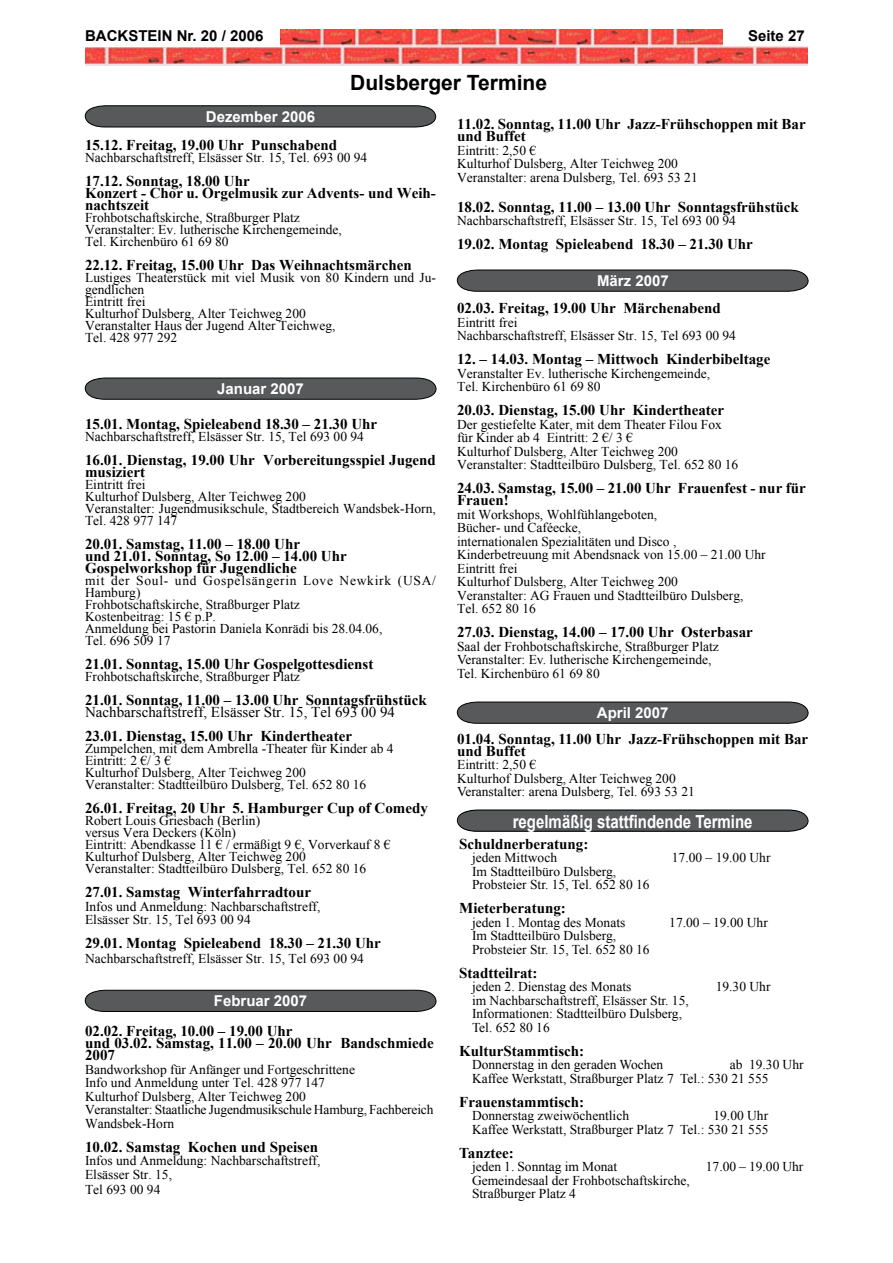
<style>
.page{position:relative;width:893px;height:1263px;background:#fff}
.page>*{position:absolute;margin:0;border:0;box-sizing:border-box;transform-origin:0 0}
.t1{font:700 21px "Arial";color:#000}
.t2{font:700 18px "Arial";color:#fff;scale:.83 1}
.t3{font:700 15px/12px "Times New Roman";color:#000}
.t4{font:700 15px "Arial";color:#fff}
.t5{font:15px "Times New Roman";color:#000}
.t6{font:700 15px "Arial";color:#000}
.t7{font:13.5px/13.5px "Times New Roman";color:#000}
</style>
<div class="page">
<img style="left:85px;top:30px;width:723px;height:36px">
<svg style="left:85px;top:105px;width:351px;height:22px;background:#565759"></svg>
<svg style="left:457px;top:702px;width:351px;height:22px;background:#565758"></svg>
<svg style="left:85px;top:990px;width:351px;height:22px;background:#545557"></svg>
<svg style="left:457px;top:809px;width:351px;height:23px;background:#57585a"></svg>
<svg style="left:457px;top:270px;width:351px;height:22px;background:#565758"></svg>
<svg style="left:85px;top:378px;width:351px;height:22px;background:#565758"></svg>
<div style="left:78px;top:26px;width:202px;height:20px;background:#fff"></div>
<div style="left:724px;top:26px;width:87px;height:20px;background:#fff"></div>
<p class="t6" style="left:85px;top:26px;width:180px">BACKSTEIN Nr. 20 / 2006</p>
<p class="t6" style="left:748px;top:26px;width:58px">Seite 27</p>
<h1 class="t1" style="left:350px;top:69px;width:198px">Dulsberger Termine</h1>
<p class="t4" style="left:206px;top:107px;width:111px">Dezember 2006</p>
<p class="t3" style="left:85px;top:139px;width:254px">15.12. Freitag, 19.00 Uhr Punschabend</p>
<p class="t7" style="left:85px;top:151px;width:284px">Nachbarschaftstreff, Elsässer Str. 15, Tel. 693 00 94</p>
<p class="t3" style="left:85px;top:175px;width:352px">17.12. Sonntag, 18.00 Uhr<br>Konzert - Chor u. Orgelmusik zur Advents- und Weih&shy;nachtszeit</p>
<p class="t7" style="left:85px;top:211px;width:258px;line-height:12px">Frohbotschaftskirche, Straßburger Platz<br>Veranstalter: Ev. lutherische Kirchengemeinde,<br>Tel. Kirchenbüro 61 69 80</p>
<p class="t3" style="left:85px;top:259px;width:328px">22.12. Freitag, 15.00 Uhr Das Weihnachtsmärchen</p>
<p class="t7" style="left:85px;top:271px;width:352px;line-height:12px">Lustiges Theaterstück mit viel Musik von 80 Kindern und Ju&shy;gendlichen<br>Eintritt frei<br>Kulturhof Dulsberg, Alter Teichweg 200<br>Veranstalter Haus der Jugend Alter Teichweg,<br>Tel. 428 977 292</p>
<p class="t4" style="left:217px;top:379px;width:88px">Januar 2007</p>
<p class="t3" style="left:85px;top:418px;width:294px">15.01. Montag, Spieleabend 18.30 – 21.30 Uhr</p>
<p class="t7" style="left:85px;top:430px;width:280px">Nachbarschaftstreff, Elsässer Str. 15, Tel 693 00 94</p>
<p class="t3" style="left:85px;top:454px;width:352px">16.01. Dienstag, 19.00 Uhr Vorbereitungsspiel Jugend musiziert</p>
<p class="t7" style="left:85px;top:478px;width:352px;line-height:12px">Eintritt frei<br>Kulturhof Dulsberg, Alter Teichweg 200<br>Veranstalter: Jugendmusikschule, Stadtbereich Wandsbek-Horn, Tel. 428 977 147</p>
<p class="t3" style="left:85px;top:538px;width:263px">20.01. Samstag, 11.00 – 18.00 Uhr<br>und 21.01. Sonntag, So 12.00 – 14.00 Uhr<br>Gospelworkshop für Jugendliche</p>
<p class="t7" style="left:85px;top:574px;width:352px;line-height:12px">mit der Soul- und Gospelsängerin Love Newkirk (USA/ Hamburg)<br>Frohbotschaftskirche, Straßburger Platz<br>Kostenbeitrag: 15 € p.P.<br>Anmeldung bei Pastorin Daniela Konrädi bis 28.04.06,<br>Tel. 696 509 17</p>
<p class="t3" style="left:85px;top:658px;width:290px">21.01. Sonntag, 15.00 Uhr Gospelgottesdienst</p>
<p class="t7" style="left:85px;top:670px;width:216px">Frohbotschaftskirche, Straßburger Platz</p>
<p class="t3" style="left:85px;top:694px;width:343px">21.01. Sonntag, 11.00 – 13.00 Uhr Sonntagsfrühstück</p>
<p class="t5" style="left:85px;top:702px;width:311px">Nachbarschaftstreff, Elsässer Str. 15, Tel 693 00 94</p>
<p class="t3" style="left:85px;top:730px;width:269px">23.01. Dienstag, 15.00 Uhr Kindertheater</p>
<p class="t7" style="left:85px;top:742px;width:310px;line-height:12px">Zumpelchen, mit dem Ambrella -Theater für Kinder ab 4<br>Eintritt: 2 €/ 3 €<br>Kulturhof Dulsberg, Alter Teichweg 200<br>Veranstalter: Stadtteilbüro Dulsberg, Tel. 652 80 16</p>
<p class="t3" style="left:85px;top:802px;width:344px">26.01. Freitag, 20 Uhr 5. Hamburger Cup of Comedy</p>
<p class="t7" style="left:85px;top:814px;width:307px;line-height:12px">Robert Louis Griesbach (Berlin)<br>versus Vera Deckers (Köln)<br>Eintritt: Abendkasse 11 € / ermäßigt 9 €, Vorverkauf 8 € Kulturhof Dulsberg, Alter Teichweg 200<br>Veranstalter: Stadtteilbüro Dulsberg, Tel. 652 80 16</p>
<p class="t3" style="left:85px;top:886px;width:227px">27.01. Samstag Winterfahrradtour</p>
<p class="t7" style="left:85px;top:899px;width:237px">Infos und Anmeldung: Nachbarschaftstreff,<br>Elsässer Str. 15, Tel 693 00 94</p>
<p class="t3" style="left:85px;top:937px;width:297px">29.01. Montag Spieleabend 18.30 – 21.30 Uhr</p>
<p class="t7" style="left:85px;top:952px;width:280px">Nachbarschaftstreff, Elsässer Str. 15, Tel 693 00 94</p>
<p class="t4" style="left:214px;top:991px;width:95px">Februar 2007</p>
<p class="t3" style="left:85px;top:1025px;width:350px">02.02. Freitag, 10.00 – 19.00 Uhr<br>und 03.02. Samstag, 11.00 – 20.00 Uhr Bandschmiede<br>2007</p>
<p class="t7" style="left:85px;top:1062px;width:350px">Bandworkshop für Anfänger und Fortgeschrittene<br>Info und Anmeldung unter Tel. 428 977 147<br>Kulturhof Dulsberg, Alter Teichweg 200<br>Veranstalter: Staatliche Jugendmusikschule Hamburg, Fachbereich Wandsbek-Horn</p>
<p class="t3" style="left:85px;top:1140px;width:234px">10.02. Samstag Kochen und Speisen</p>
<p class="t7" style="left:85px;top:1154px;width:237px">Infos und Anmeldung: Nachbarschaftstreff,<br>Elsässer Str. 15,</p>
<p class="t7" style="left:85px;top:1182px;width:77px">Tel 693 00 94</p>
<p class="t3" style="left:457px;top:118px;width:350px">11.02. Sonntag, 11.00 Uhr Jazz-Frühschoppen mit Bar und Buffet</p>
<p class="t7" style="left:457px;top:143px;width:242px">Eintritt: 2,50 €<br>Kulturhof Dulsberg, Alter Teichweg 200<br>Veranstalter: arena Dulsberg, Tel. 693 53 21</p>
<p class="t3" style="left:457px;top:201px;width:343px">18.02. Sonntag, 11.00 – 13.00 Uhr Sonntagsfrühstück</p>
<p class="t7" style="left:457px;top:214px;width:280px">Nachbarschaftstreff, Elsässer Str. 15, Tel 693 00 94</p>
<p class="t3" style="left:457px;top:238px;width:297px">19.02. Montag Spieleabend 18.30 – 21.30 Uhr</p>
<p class="t4" style="left:597px;top:271px;width:73px">März 2007</p>
<p class="t3" style="left:457px;top:302px;width:265px">02.03. Freitag, 19.00 Uhr Märchenabend</p>
<p class="t7" style="left:457px;top:315px;width:280px">Eintritt frei<br>Nachbarschaftstreff, Elsässer Str. 15, Tel 693 00 94</p>
<p class="t3" style="left:457px;top:353px;width:315px">12. – 14.03. Montag – Mittwoch Kinderbibeltage</p>
<p class="t7" style="left:457px;top:366px;width:255px">Veranstalter Ev. lutherische Kirchengemeinde,<br>Tel. Kirchenbüro 61 69 80</p>
<p class="t3" style="left:457px;top:404px;width:269px">20.03. Dienstag, 15.00 Uhr Kindertheater</p>
<p class="t7" style="left:457px;top:417px;width:283px">Der gestiefelte Kater, mit dem Theater Filou Fox für Kinder ab 4 Eintritt: 2 €/ 3 €<br>Kulturhof Dulsberg, Alter Teichweg 200<br>Veranstalter: Stadtteilbüro Dulsberg, Tel. 652 80 16</p>
<p class="t3" style="left:457px;top:482px;width:350px">24.03. Samstag, 15.00 – 21.00 Uhr Frauenfest - nur für<br>Frauen!</p>
<p class="t7" style="left:457px;top:507px;width:310px">mit Workshops, Wohlfühlangeboten,<br>Bücher- und Caféecke,<br>internationalen Spezialitäten und Disco , Kinderbetreuung mit Abendsnack von 15.00 – 21.00 Uhr Eintritt frei<br>Kulturhof Dulsberg, Alter Teichweg 200<br>Veranstalter: AG Frauen und Stadtteilbüro Dulsberg, Tel. 652 80 16</p>
<p class="t3" style="left:457px;top:626px;width:297px">27.03. Dienstag, 14.00 – 17.00 Uhr Osterbasar</p>
<p class="t7" style="left:457px;top:639px;width:263px">Saal der Frohbotschaftskirche, Straßburger Platz<br>Veranstalter: Ev. lutherische Kirchengemeinde,<br>Tel. Kirchenbüro 61 69 80</p>
<p class="t4" style="left:597px;top:703px;width:73px">April 2007</p>
<p class="t3" style="left:457px;top:732px;width:353px">01.04. Sonntag, 11.00 Uhr Jazz-Frühschoppen mit Bar und Buffet</p>
<p class="t7" style="left:457px;top:758px;width:239px">Eintritt: 2,50 €<br>Kulturhof Dulsberg, Alter Teichweg 200<br>Veranstalter: arena Dulsberg, Tel. 693 53 21</p>
<h2 class="t2" style="left:513px;top:810px;width:290px">regelmäßig stattfindende Termine</h2>
<p class="t3" style="left:459px;top:837px;width:131px">Schuldnerberatung:</p>
<p class="t7" style="left:472px;top:851px;width:87px">jeden Mittwoch</p>
<p class="t7" style="left:672px;top:851px;width:100px">17.00 – 19.00 Uhr</p>
<p class="t7" style="left:472px;top:864px;width:179px">Im Stadtteilbüro Dulsberg,<br>Probsteier Str. 15, Tel. 652 80 16</p>
<p class="t3" style="left:459px;top:902px;width:108px">Mieterberatung:</p>
<p class="t7" style="left:472px;top:915px;width:155px">jeden 1. Montag des Monats</p>
<p class="t7" style="left:669px;top:915px;width:100px">17.00 – 19.00 Uhr</p>
<p class="t7" style="left:472px;top:929px;width:179px">Im Stadtteilbüro Dulsberg,<br>Probsteier Str. 15, Tel. 652 80 16</p>
<p class="t3" style="left:459px;top:966px;width:80px">Stadtteilrat:</p>
<p class="t7" style="left:472px;top:980px;width:161px">jeden 2. Dienstag des Monats</p>
<p class="t7" style="left:716px;top:980px;width:56px">19.30 Uhr</p>
<p class="t7" style="left:472px;top:993px;width:218px">im Nachbarschaftstreff, Elsässer Str. 15,<br>Informationen: Stadtteilbüro Dulsberg,<br>Tel. 652 80 16</p>
<p class="t3" style="left:459px;top:1044px;width:126px">KulturStammtisch:</p>
<p class="t7" style="left:472px;top:1058px;width:193px">Donnerstag in den geraden Wochen</p>
<p class="t7" style="left:472px;top:1058px;width:333px;text-indent:258px">ab 19.30 Uhr<br>Kaffee Werkstatt, Straßburger Platz 7 Tel.: 530 21 555</p>
<p class="t3" style="left:459px;top:1095px;width:126px">Frauenstammtisch:</p>
<p class="t7" style="left:472px;top:1109px;width:159px">Donnerstag zweiwöchentlich</p>
<p class="t7" style="left:472px;top:1109px;width:298px;text-align:right">19.00 Uhr<br>Kaffee Werkstatt, Straßburger Platz 7 Tel.: 530 21 555</p>
<p class="t3" style="left:459px;top:1146px;width:56px">Tanztee:</p>
<p class="t7" style="left:472px;top:1160px;width:147px">jeden 1. Sonntag im Monat</p>
<p class="t7" style="left:706px;top:1160px;width:99px">17.00 – 19.00 Uhr</p>
<p class="t7" style="left:472px;top:1173px;width:219px">Gemeindesaal der Frohbotschaftskirche,<br>Straßburger Platz 4</p>
</div>
